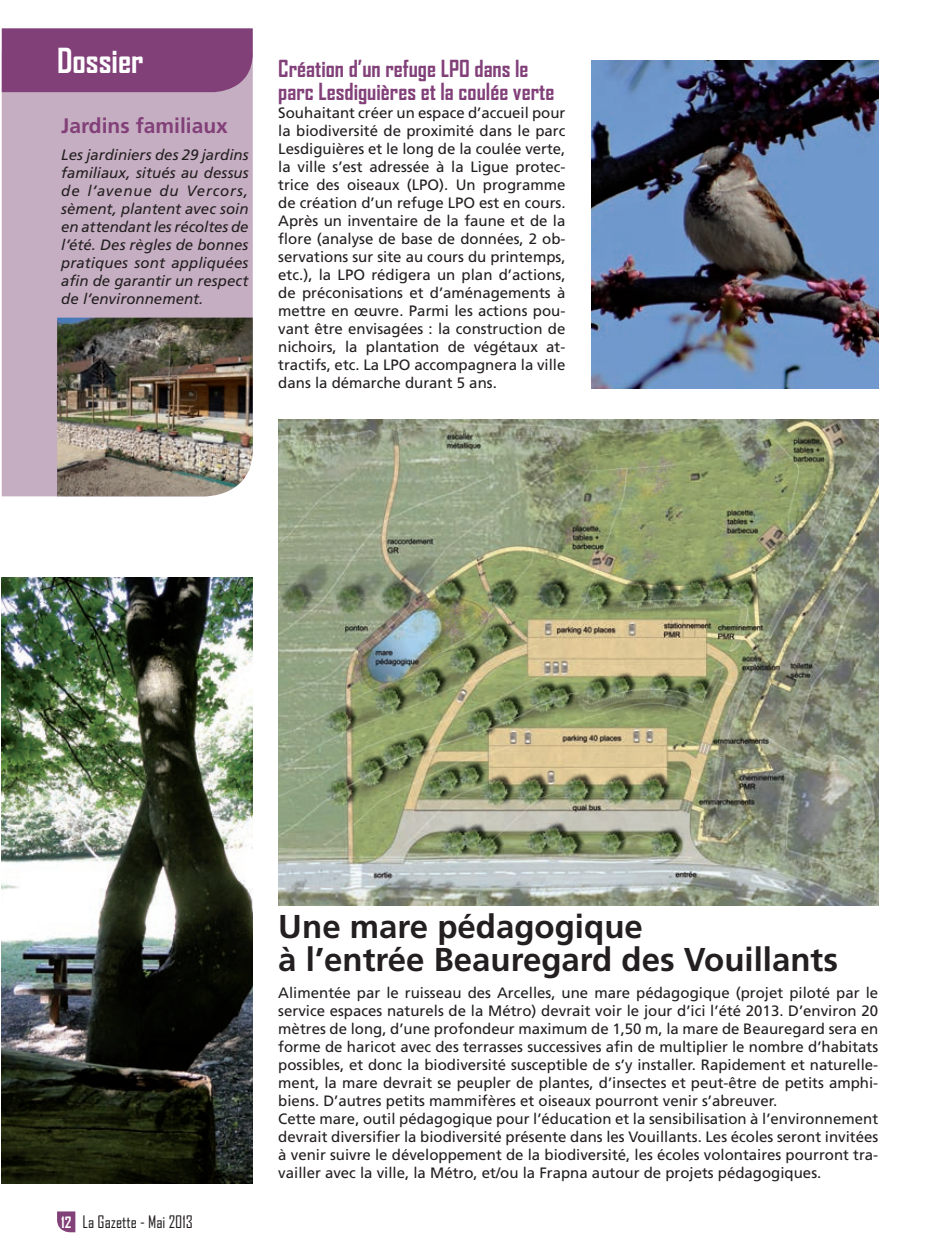
<style>
.page{position:relative;width:938px;height:1256px;background:#fff}
.page>*{position:absolute;margin:0;border:0;box-sizing:border-box;transform-origin:0 0}
.t1{font:700 33px/33px "Frutiger LT Std";color:#231f20}
.t2{font:700 33px "Agency FB";color:#fff}
.t3{font:700 22.5px/22.5px "Agency FB";color:#824079}
.t4{font:700 21px "Frutiger LT Std";color:#824079}
.t5{font:16.5px "Agency FB";color:#231f20}
.t6{font:15px/18px "Frutiger LT Std";color:#231f20;text-align:justify}
.t7{font:italic 15px/18px "Frutiger LT Std";letter-spacing:.005em;color:#231f20;text-align:justify}
.s1{font-weight:700;font-size:15px;color:#fff}
</style>
<div class="page">
<div style="left:2px;top:92px;width:251px;height:404px;background:#c6aec2"></div>
<img style="left:278px;top:419px;width:600px;height:486px">
<img style="left:591px;top:60px;width:287px;height:328px">
<img style="left:57px;top:317px;width:196px;height:179px">
<img style="left:2px;top:577px;width:251px;height:606px">
<div style="left:2px;top:28px;width:251px;height:64px;background:#824079"></div>
<svg style="left:57px;top:1211px;width:18px;height:20px"></svg>
<h1 class="t2" style="left:57px;top:40px;width:88px">Dossier</h1>
<p class="t4" style="left:61px;top:114px;width:168px">Jardins familiaux</p>
<p class="t7" style="left:61px;top:146px;width:189px">Les jardiniers des 29 jardins familiaux, situés au dessus de l’avenue du Vercors, sèment, plantent avec soin en attendant les récoltes de l’été. Des règles de bonnes pratiques sont appliquées afin de garantir un respect de l’environnement.</p>
<p class="t3" style="left:278px;top:57px;width:277px">Création d’un refuge LPO dans le parc Lesdiguières et la coulée verte</p>
<p class="t6" style="left:278px;top:104px;width:289px">Souhaitant créer un espace d’accueil pour la biodiversité de proximité dans le parc Lesdiguières et le long de la coulée verte, la ville s’est adressée à la Ligue protec&shy;trice des oiseaux (LPO). Un programme de création d’un refuge LPO est en cours.<br>Après un inventaire de la faune et de la flore (analyse de base de données, 2 ob&shy;servations sur site au cours du printemps, etc.), la LPO rédigera un plan d’actions, de préconisations et d’aménagements à mettre en œuvre. Parmi les actions pou&shy;vant être envisagées : la construction de nichoirs, la plantation de végétaux at&shy;tractifs, etc. La LPO accompagnera la ville dans la démarche durant 5 ans.</p>
<p class="t5" style="left:61px;top:1211px;width:133px"><span class="s1">12</span> La Gazette - Mai 2013</p>
<p class="t1" style="left:278px;top:910px;width:561px">Une mare pédagogique<br>à l’entrée Beauregard des Vouillants</p>
<p class="t6" style="left:278px;top:983px;width:601px;text-align:left">Alimentée par le ruisseau des Arcelles, une mare pédagogique (projet piloté par le service espaces naturels de la Métro) devrait voir le jour d’ici l’été 2013. D’environ 20 mètres de long, d’une profondeur maximum de 1,50 m, la mare de Beauregard sera en forme de haricot avec des terrasses successives afin de multiplier le nombre d’habitats possibles, et donc la biodiversité susceptible de s’y installer. Rapidement et naturelle&shy;ment, la mare devrait se peupler de plantes, d’insectes et peut-être de petits amphi&shy;biens. D’autres petits mammifères et oiseaux pourront venir s’abreuver.<br>Cette mare, outil pédagogique pour l’éducation et la sensibilisation à l’environnement devrait diversifier la biodiversité présente dans les Vouillants. Les écoles seront invitées à venir suivre le développement de la biodiversité, les écoles volontaires pourront tra&shy;vailler avec la ville, la Métro, et/ou la Frapna autour de projets pédagogiques.</p>
</div>
